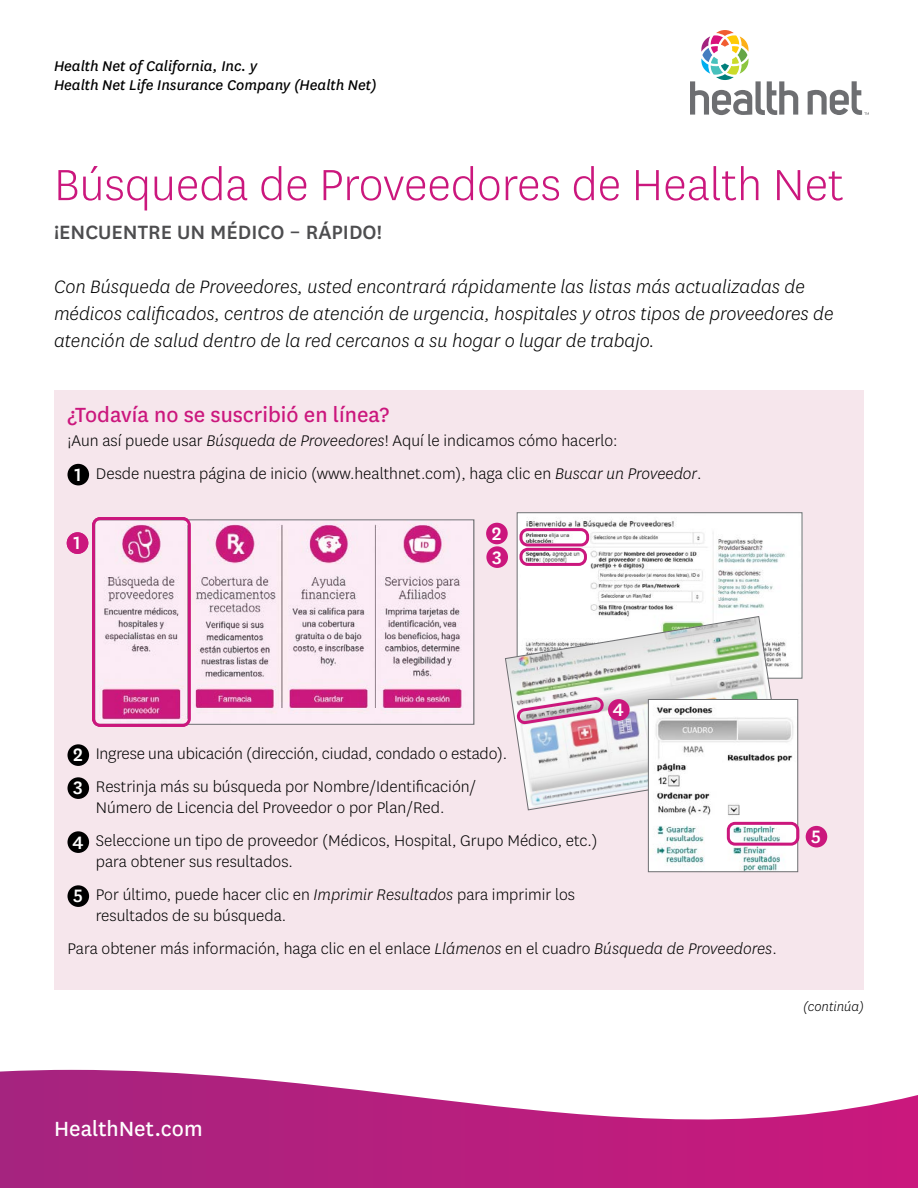
<style>
.page{position:relative;width:918px;height:1188px;background:#fff}
.page>*{position:absolute;margin:0;border:0;box-sizing:border-box;transform-origin:0 0}
.t1{font:300 51px "Centene Sans";color:#cb177d}
.t2{font:24px "Centene Sans";color:#cb177d}
.t3{font:24px "Centene Sans";color:#fff}
.t4{font:500 22.5px "Centene Sans";color:#4d4d4f}
.t5{font:italic 300 21px/27px "Centene Sans";color:#000}
.t6{font:500 21px/23.7px "Centene Sans";color:#fff}
.t7{font:300 18px/21px "Centene Sans";color:#000}
.t8{font:italic 16.5px "Centene Sans";color:#000}
.t9{font:italic 300 15px "Centene Sans";color:#000}
.s1{font-style:italic}
.s2{font-weight:500;font-size:21px;color:#fff}
</style>
<div class="page">
<div style="left:54px;top:390px;width:810px;height:599px;background:#f6e6ec"></div>
<div style="left:68px;top:464px;width:21px;height:21px;background:#000;border-radius:50%"></div>
<div style="left:68px;top:744px;width:21px;height:22px;background:#000;border-radius:50%"></div>
<div style="left:68px;top:777px;width:21px;height:22px;background:#000;border-radius:50%"></div>
<div style="left:68px;top:831px;width:21px;height:22px;background:#000;border-radius:50%"></div>
<div style="left:68px;top:885px;width:21px;height:22px;background:#000;border-radius:50%"></div>
<div style="left:486px;top:523px;width:22px;height:21px;background:#cb177d;border-radius:50%"></div>
<div style="left:486px;top:546px;width:22px;height:22px;background:#cb177d;border-radius:50%"></div>
<svg style="left:690px;top:30px;width:108px;height:85px"></svg>
<svg style="left:808px;top:81px;width:61px;height:34px"></svg>
<svg style="left:0;top:1070px;width:918px;height:118px"></svg>
<img style="left:96px;top:521px;width:371px;height:202px">
<img style="left:519px;top:514px;width:281px;height:163px">
<div style="left:517px;top:512px;width:285px;height:167px;border:1px solid #6d6e71"></div>
<svg style="left:505px;top:616px;width:278px;height:195px"></svg>
<div style="left:608px;top:699px;width:22px;height:22px;background:#cb177d;border-radius:50%"></div>
<img style="left:650px;top:701px;width:146px;height:169px">
<div style="left:648px;top:699px;width:150px;height:173px;border:1px solid #6d6e71"></div>
<div style="left:806px;top:826px;width:21px;height:22px;background:#cb177d;border-radius:50%"></div>
<div style="left:180px;top:674px;width:22px;height:22px;background:#fbebf5;border-radius:50%"></div>
<div style="left:101px;top:527px;width:98px;height:189px;border:3px solid #cb177d;border-radius:7px"></div>
<div style="left:92px;top:517px;width:99px;height:210px;border:3px solid #cb177d;border-radius:7px"></div>
<div style="left:67px;top:532px;width:21px;height:22px;background:#cb177d;border-radius:50%"></div>
<div style="left:519px;top:528px;width:70px;height:18px;border:3px solid #cb177d;border-radius:7px"></div>
<div style="left:519px;top:548px;width:68px;height:18px;border:3px solid #cb177d;border-radius:7px"></div>
<svg style="left:517px;top:697px;width:87px;height:27px;background:#d5a6be"></svg>
<div style="left:727px;top:822px;width:72px;height:24px;border:3px solid #cb177d;border-radius:7px"></div>
<p class="t8" style="left:54px;top:55px;width:205px">Health Net of California, Inc. y</p>
<p class="t8" style="left:54px;top:75px;width:324px">Health Net Life Insurance Company (Health Net)</p>
<h1 class="t1" style="left:54px;top:153px;width:791px">Búsqueda de Proveedores de Health Net</h1>
<h2 class="t4" style="left:54px;top:217px;width:329px">¡ENCUENTRE UN MÉDICO – RÁPIDO!</h2>
<p class="t5" style="left:54px;top:273px;width:781px">Con Búsqueda de Proveedores, usted encontrará rápidamente las listas más actualizadas de médicos calificados, centros de atención de urgencia, hospitales y otros tipos de proveedores de atención de salud dentro de la red cercanos a su hogar o lugar de trabajo.</p>
<h3 class="t2" style="left:68px;top:398px;width:323px">¿Todavía no se suscribió en línea?</h3>
<p class="t7" style="left:68px;top:429px;width:552px">¡Aun así puede usar <span class="s1">Búsqueda de Proveedores</span>! Aquí le indicamos cómo hacerlo:</p>
<p class="t7" style="left:74px;top:462px;width:629px"><span class="s2">1</span> Desde nuestra página de inicio (www.healthnet.com), haga clic en <span class="s1">Buscar un Proveedor</span>.</p>
<p class="t6" style="left:74px;top:530px;width:9px">1</p>
<p class="t6" style="left:492px;top:520px;width:11px">2<br>3</p>
<p class="t7" style="left:73px;top:743px;width:436px"><span class="s2">2</span> Ingrese una ubicación (dirección, ciudad, condado o estado).</p>
<p class="t7" style="left:73px;top:776px;width:405px;text-align:center"><span class="s2">3</span> Restrinja más su búsqueda por Nombre/Identificación/<br>Número de Licencia del Proveedor o por Plan/Red.</p>
<p class="t7" style="left:96px;top:830px;width:503px;text-indent:-23px"><span class="s2">4</span> Seleccione un tipo de proveedor (Médicos, Hospital, Grupo Médico, etc.) para obtener sus resultados.</p>
<p class="t7" style="left:96px;top:884px;width:481px;text-indent:-23px"><span class="s2">5</span> Por último, puede hacer clic en <span class="s1">Imprimir Resultados</span> para imprimir los resultados de su búsqueda.</p>
<p class="t6" style="left:613px;top:697px;width:13px">4</p>
<p class="t7" style="left:68px;top:938px;width:711px">Para obtener más información, haga clic en el enlace <span class="s1">Llámenos</span> en el cuadro <span class="s1">Búsqueda de Proveedores</span>.</p>
<p class="t6" style="left:811px;top:824px;width:11px">5</p>
<p class="t9" style="left:803px;top:997px;width:62px">(continúa)</p>
<p class="t3" style="left:54px;top:1113px;width:150px">HealthNet.com</p>
</div>
